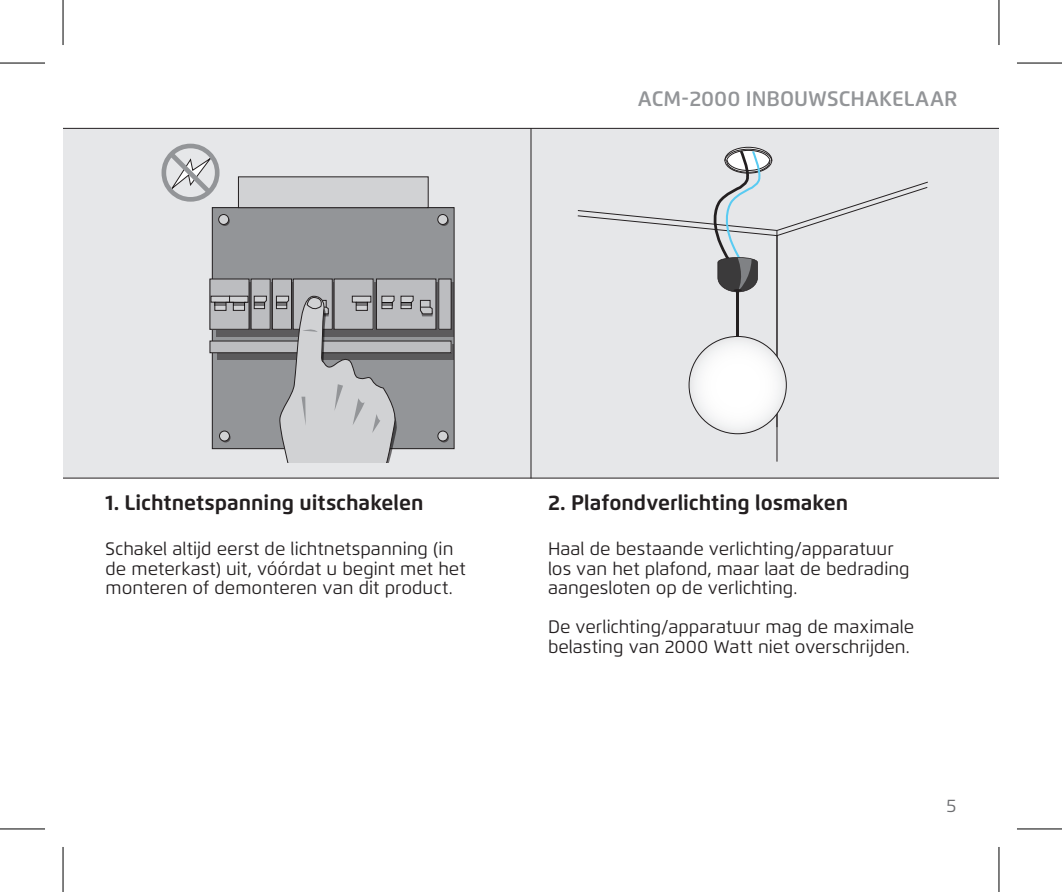
<style>
.page{position:relative;width:1062px;height:892px;background:#fff}
.page>*{position:absolute;margin:0;border:0;box-sizing:border-box;transform-origin:0 0}
.Kopje_titel{font:700 21px "Flexo";color:#231f20}
.t1{font:600 21px "Flexo";color:#939598}
.Kopje_titel-2{font:18px/19.5px "Flexo";color:#231f20}
.t2{font:18px "Flexo";color:#6c6d70}
</style>
<div class="page">
<div style="left:63px;top:128px;width:935px;height:350px;background:#e6e7e9"></div>
<hr style="left:530px;top:128px;width:1px;height:350px;background:#231f20">
<div style="left:212px;top:207px;width:242px;height:241px;background:#939598"></div>
<div style="left:212px;top:207px;width:242px;height:242px;border:1px solid #231f20"></div>
<svg style="left:220px;top:216px;width:10px;height:10px"></svg>
<svg style="left:439px;top:216px;width:10px;height:10px"></svg>
<svg style="left:439px;top:432px;width:10px;height:10px"></svg>
<svg style="left:217px;top:344px;width:236px;height:15px"></svg>
<svg style="left:217px;top:282px;width:237px;height:54px"></svg>
<div style="left:293px;top:279px;width:39px;height:50px;background:#bcbdc0"></div>
<div style="left:293px;top:278px;width:39px;height:51px;border:1px solid #231f20"></div>
<div style="left:210px;top:279px;width:39px;height:50px;background:#bcbdc0"></div>
<div style="left:334px;top:279px;width:39px;height:50px;background:#bcbdc0"></div>
<div style="left:334px;top:278px;width:39px;height:51px;border:1px solid #231f20"></div>
<div style="left:251px;top:279px;width:19px;height:50px;background:#bcbdc0"></div>
<div style="left:272px;top:279px;width:19px;height:50px;background:#bcbdc0"></div>
<div style="left:272px;top:278px;width:20px;height:51px;border:1px solid #231f20"></div>
<div style="left:376px;top:279px;width:60px;height:50px;background:#bcbdc0"></div>
<div style="left:376px;top:278px;width:60px;height:51px;border:1px solid #231f20"></div>
<div style="left:439px;top:279px;width:12px;height:50px;background:#bcbdc0"></div>
<div style="left:438px;top:278px;width:13px;height:51px;border:1px solid #231f20"></div>
<div style="left:210px;top:341px;width:241px;height:11px;background:#bcbdc0"></div>
<div style="left:210px;top:340px;width:241px;height:13px;border:1px solid #231f20"></div>
<div style="left:219px;top:214px;width:10px;height:10px;background:#d1d2d4;border-radius:50%"></div>
<div style="left:218px;top:214px;width:11px;height:11px;border:1px solid #231f20;border-radius:50%"></div>
<div style="left:438px;top:214px;width:9px;height:10px;background:#d1d2d4;border-radius:50%"></div>
<div style="left:437px;top:214px;width:11px;height:11px;border:1px solid #231f20;border-radius:50%"></div>
<div style="left:219px;top:431px;width:10px;height:10px;background:#d1d2d4;border-radius:50%"></div>
<div style="left:219px;top:430px;width:11px;height:11px;border:1px solid #231f20;border-radius:50%"></div>
<div style="left:438px;top:431px;width:10px;height:10px;background:#d1d2d4;border-radius:50%"></div>
<div style="left:437px;top:430px;width:11px;height:11px;border:1px solid #231f20;border-radius:50%"></div>
<div style="left:238px;top:177px;width:190px;height:30px;background:#d1d2d4"></div>
<div style="left:238px;top:176px;width:190px;height:32px;border:1px solid #231f20"></div>
<svg style="left:210px;top:295px;width:57px;height:16px"></svg>
<svg style="left:420px;top:299px;width:13px;height:17px"></svg>
<svg style="left:276px;top:295px;width:138px;height:167px"></svg>
<svg style="left:161px;top:144px;width:58px;height:58px;background:#c7c8ca"></svg>
<div style="left:724px;top:147px;width:48px;height:26px;border:1px solid #231f20;border-radius:50%"></div>
<div style="left:577px;top:292px;width:199px;height:136px;background:#e6e7e9"></div>
<div style="left:776px;top:292px;width:151px;height:170px;background:#e6e7e9"></div>
<svg style="left:689px;top:336px;width:97px;height:97px"></svg>
<hr style="left:736px;top:290px;width:3px;height:46px;background:#231f20">
<svg style="left:577px;top:149px;width:351px;height:143px;background:#dcdddf"></svg>
<svg style="left:0;top:829px;width:45px;height:1px"></svg>
<svg style="left:1017px;top:829px;width:44px;height:1px"></svg>
<hr style="left:0;top:62px;width:45px;height:2px;background:#000">
<hr style="left:1016px;top:62px;width:45px;height:2px;background:#000">
<hr style="left:0;top:828px;width:45px;height:1px;background:#000">
<hr style="left:1016px;top:828px;width:45px;height:1px;background:#000">
<hr style="left:62px;top:0;width:2px;height:45px;background:#000">
<hr style="left:62px;top:846px;width:2px;height:45px;background:#000">
<hr style="left:998px;top:0;width:1px;height:45px;background:#000">
<hr style="left:998px;top:846px;width:1px;height:45px;background:#000">
<p class="t1" style="left:638px;top:85px;width:321px">ACM-2000 INBOUWSCHAKELAAR</p>
<p class="Kopje_titel" style="left:106px;top:490px;width:319px">1. Lichtnetspanning uitschakelen</p>
<p class="Kopje_titel-2" style="left:106px;top:539px;width:361px">Schakel altijd eerst de lichtnetspanning (in de meterkast) uit, vóórdat u begint met het monteren of demonteren van dit product.</p>
<p class="Kopje_titel" style="left:548px;top:490px;width:302px">2. Plafondverlichting losmaken</p>
<p class="Kopje_titel-2" style="left:548px;top:539px;width:363px">Haal de bestaande verlichting/apparatuur los van het plafond, maar laat de bedrading aangesloten op de verlichting.</p>
<p class="Kopje_titel-2" style="left:548px;top:617px;width:368px">De verlichting/apparatuur mag de maximale belasting van 2000 Watt niet overschrijden.</p>
<p class="t2" style="left:946px;top:794px;width:11px">5</p>
</div>
